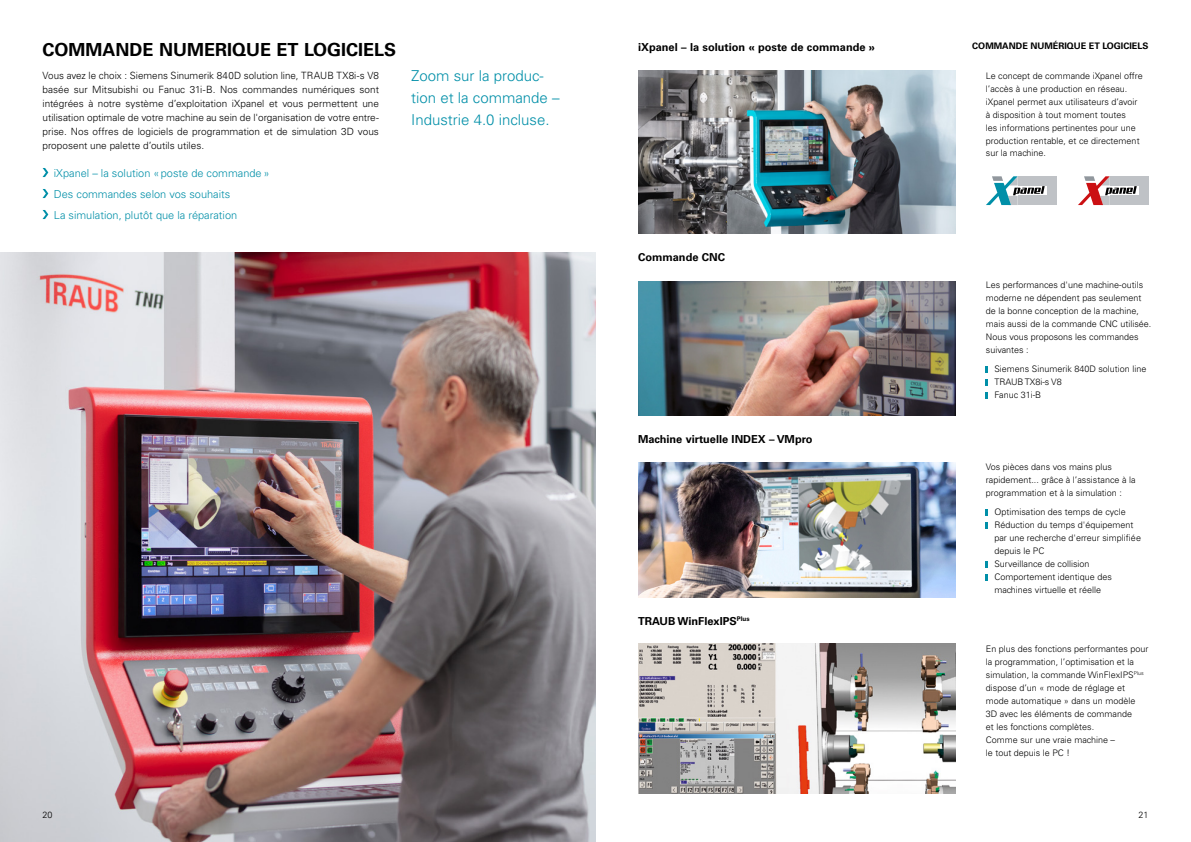
<style>
.page{position:relative;width:1191px;height:842px;background:#fff}
.page>*{position:absolute;margin:0;border:0;box-sizing:border-box;transform-origin:0 0}
.t1{font:700 18px "Univers";color:#000}
.t2{font:300 15px/22px "Univers";color:#008fa8}
.t3{font:300 11px/21px "Univers";color:#008fa8}
.t4{font:700 11px "Univers";color:#000}
.t5{font:300 10px/14px "Univers";color:#000;text-align:justify}
.t6{font:300 9px/13px "Univers";color:#000}
.t7{font:700 9px "Univers";color:#000}
</style>
<div class="page">
<img style="left:0;top:252px;width:595px;height:590px">
<img style="left:638px;top:462px;width:317px;height:135px">
<img style="left:638px;top:644px;width:317px;height:149px">
<img style="left:638px;top:282px;width:317px;height:133px">
<img style="left:638px;top:71px;width:317px;height:162px">
<div style="left:1037px;top:176px;width:9px;height:9px;background:#bfc2c6"></div>
<div style="left:1037px;top:196px;width:9px;height:9px;background:#bfc2c6"></div>
<div style="left:1047px;top:186px;width:9px;height:9px;background:#bfc2c6"></div>
<div style="left:1047px;top:196px;width:9px;height:9px;background:#bfc2c6"></div>
<svg style="left:986px;top:176px;width:58px;height:29px"></svg>
<div style="left:1047px;top:176px;width:9px;height:9px;background:#bfc2c6"></div>
<div style="left:1129px;top:176px;width:9px;height:9px;background:#bfc2c6"></div>
<div style="left:1129px;top:196px;width:9px;height:9px;background:#bfc2c6"></div>
<div style="left:1139px;top:186px;width:9px;height:9px;background:#bfc2c6"></div>
<div style="left:1139px;top:196px;width:9px;height:9px;background:#bfc2c6"></div>
<svg style="left:1078px;top:176px;width:58px;height:29px"></svg>
<div style="left:1139px;top:176px;width:9px;height:9px;background:#bfc2c6"></div>
<svg style="left:43px;top:168px;width:5px;height:9px"></svg>
<svg style="left:43px;top:189px;width:5px;height:9px"></svg>
<svg style="left:43px;top:210px;width:5px;height:9px"></svg>
<svg style="left:986px;top:366px;width:2px;height:6px"></svg>
<svg style="left:986px;top:379px;width:2px;height:6px"></svg>
<svg style="left:986px;top:392px;width:2px;height:6px"></svg>
<svg style="left:986px;top:509px;width:2px;height:6px"></svg>
<svg style="left:986px;top:522px;width:2px;height:6px"></svg>
<svg style="left:986px;top:561px;width:2px;height:6px"></svg>
<svg style="left:986px;top:574px;width:2px;height:6px"></svg>
<h1 class="t1" style="left:43px;top:39px;width:355px">COMMANDE NUMERIQUE ET LOGICIELS</h1>
<p class="t5" style="left:43px;top:68px;width:338px">Vous avez le choix : Siemens Sinumerik 840D solution line, TRAUB TX8i-s V8 basée sur Mitsubishi ou Fanuc 31i-B. Nos commandes numériques sont intégrées à notre système d’exploitation iXpanel et vous permettent une utilisation optimale de votre machine au sein de l'organisation de votre entre&shy;prise. Nos offres de logiciels de programmation et de simulation 3D vous proposent une palette d’outils utiles.</p>
<p class="t3" style="left:54px;top:163px;width:217px">iXpanel – la solution «poste de commande »<br>Des commandes selon vos souhaits<br>La simulation, plutôt que la réparation</p>
<p class="t4" style="left:638px;top:40px;width:238px">iXpanel – la solution « poste de commande »</p>
<p class="t7" style="left:972px;top:41px;width:178px">COMMANDE NUMÉRIQUE ET LOGICIELS</p>
<h2 class="t2" style="left:411px;top:65px;width:150px">Zoom sur la produc&shy;tion et la commande –<br>Industrie 4.0 incluse.</h2>
<p class="t6" style="left:986px;top:69px;width:158px">Le concept de commande iXpanel offre l’accès à une production en réseau. iXpanel permet aux utilisateurs d’avoir à disposition à tout moment toutes<br>les informations pertinentes pour une production rentable, et ce directement sur la machine.</p>
<p class="t4" style="left:638px;top:251px;width:89px">Commande CNC</p>
<p class="t4" style="left:638px;top:433px;width:176px">Machine virtuelle INDEX – VMpro</p>
<p class="t4" style="left:638px;top:615px;width:113px">TRAUB WinFlexIPS<sup>Plus</sup></p>
<p class="t6" style="left:986px;top:278px;width:167px">Les performances d'une machine-outils moderne ne dépendent pas seulement de la bonne conception de la machine, mais aussi de la commande CNC utilisée.<br>Nous vous proposons les commandes suivantes :</p>
<p class="t6" style="left:994px;top:363px;width:154px">Siemens Sinumerik 840D solution line<br>TRAUB TX8i-s V8<br>Fanuc 31i-B</p>
<p class="t6" style="left:986px;top:460px;width:151px">Vos pièces dans vos mains plus rapidement... grâce à l’assistance à la programmation et à la simulation :</p>
<p class="t6" style="left:994px;top:506px;width:148px">Optimisation des temps de cycle<br>Réduction du temps d'équipement par une recherche d'erreur simplifiée depuis le PC<br>Surveillance de collision<br>Comportement identique des machines virtuelle et réelle</p>
<p class="t6" style="left:986px;top:642px;width:164px">En plus des fonctions performantes pour la programmation, l’optimisation et la simulation, la commande WinFlexIPS<sup>Plus </sup>dispose d’un « mode de réglage et mode automatique » dans un modèle<br>3D avec les éléments de commande<br>et les fonctions complètes.<br>Comme sur une vraie machine –<br>le tout depuis le PC !</p>
<p class="t6" style="left:43px;top:808px;width:12px">20</p>
<p class="t6" style="left:1138px;top:808px;width:12px">21</p>
</div>
